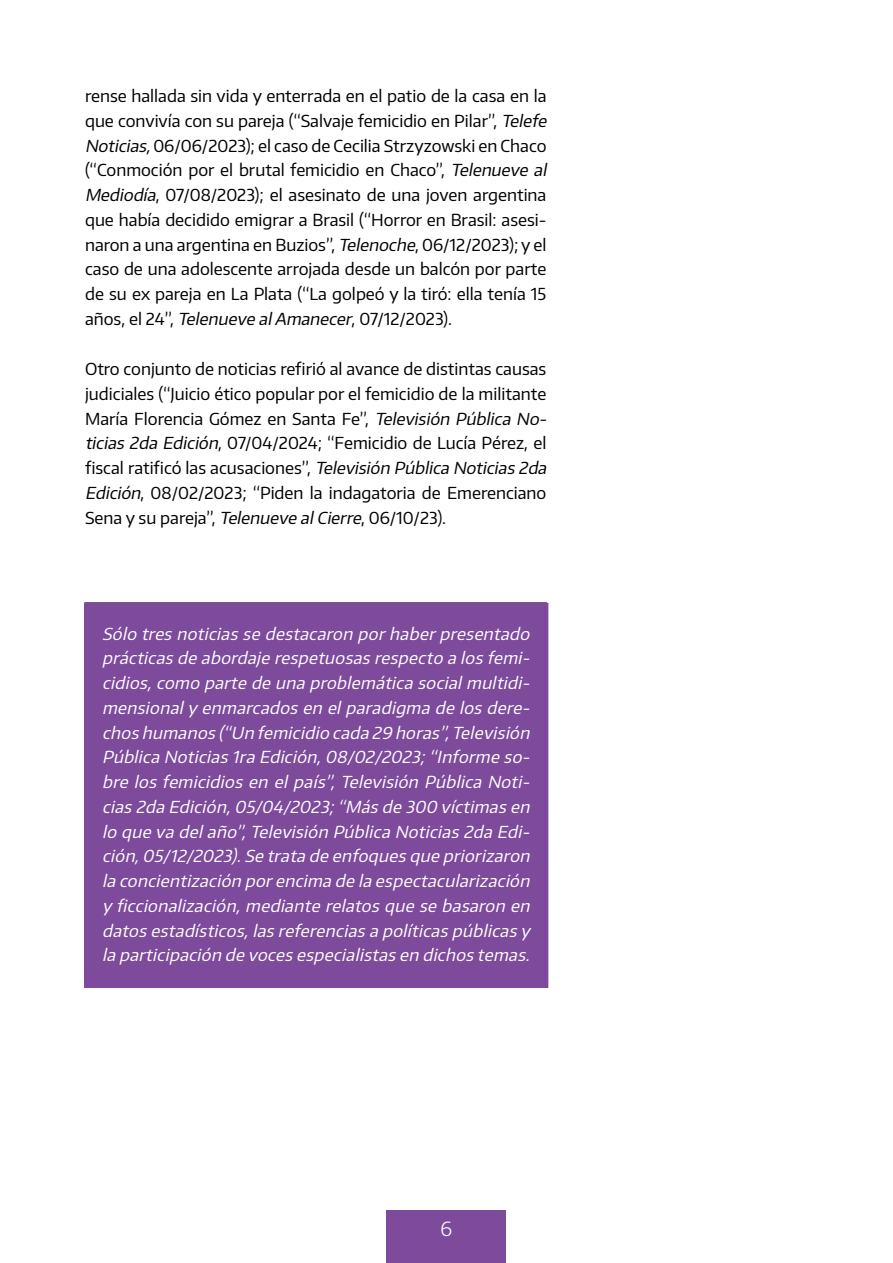
<style>
.page{position:relative;width:893px;height:1263px;background:#fff}
.page>*{position:absolute;margin:0;border:0;box-sizing:border-box;transform-origin:0 0}
.t1{font:300 19.5px "Encode Sans";color:#fff}
.t2{font:16.5px/24.8px "Encode Sans";color:#000}
.t3{font:italic 16.5px/24.8px "Encode Sans";color:#fff;text-align:justify}
.s1{font-style:italic}
</style>
<div class="page">
<div style="left:387px;top:1210px;width:119px;height:53px;background:#7d4a9c"></div>
<div style="left:85px;top:603px;width:461px;height:411px;background:#7d4a9c"></div>
<div style="left:84px;top:603px;width:464px;height:414px;border:3px solid #7d4a9c"></div>
<div style="left:61px;top:988px;width:539px;height:106px;background:#fff"></div>
<p class="t2" style="left:85px;top:83px;width:466px">rense hallada sin vida y enterrada en el patio de la casa en la que convivía con su pareja (“Salvaje femicidio en Pilar”, <span class="s1">Telefe Noticias,</span>06/06/2023); el caso de Cecilia Strzyzowski en Chaco (“Conmoción por el brutal femicidio en Chaco”, <span class="s1">Telenueve al Mediodía</span>, 07/08/2023); el asesinato de una joven argentina que había decidido emigrar a Brasil (“Horror en Brasil: asesi&shy;naron a una argentina en Buzios”, <span class="s1">Telenoche</span>, 06/12/2023); y el caso de una adolescente arrojada desde un balcón por parte de su ex pareja en La Plata (“La golpeó y la tiró: ella tenía 15 años, el 24”, <span class="s1">Telenueve alAmanecer</span>, 07/12/2023).</p>
<p class="t2" style="left:85px;top:356px;width:466px">Otro conjunto de noticias refirió al avance de distintas causas judiciales (“Juicio ético popular por el femicidio de la militante María Florencia Gómez en Santa Fe”, <span class="s1">Televisión Pública No&shy;ticias 2da Edición</span>, 07/04/2024; “Femicidio de Lucía Pérez, el fi s c a l ra t i fi có l a s a c u s a c i o n e s ”, <span class="s1">Televisión Pública Noticias 2da Edición</span>, 08/02/2023; “Piden la indagatoria de Emerenciano Sena y su pareja”, <span class="s1">Telenueve alCierre</span>, 06/10/23).</p>
<p class="t3" style="left:102px;top:621px;width:434px">Sólo tres noticias se destacaron porhaberpresentado prácticas de abordaje respetuosas respecto a los femi&shy;cidios,como parte de una problemática socialmultidi&shy;mensionaly enmarcados en elparadigma de los dere&shy;chos humanos (“Un femicidio cada 29 horas”,Televisión Pública Noticias 1ra Edición,08/02/2023;“Informe so&shy;bre los femicidios en el país”, Televisión Pública Noti&shy;cias 2da Edición,05/04/2023;“Más de 300 víctimas en lo que va delaño”,Televisión Pública Noticias 2da Edi&shy;ción,05/12/2023).Se trata de enfoques que priorizaron la concientización porencima de la espectacularización y ficcionalización,mediante relatos que se basaron en datos estadísticos,las referencias a políticas públicas y la participación de voces especialistas en dichos temas.</p>
<p class="t1" style="left:441px;top:1216px;width:13px">6</p>
</div>
